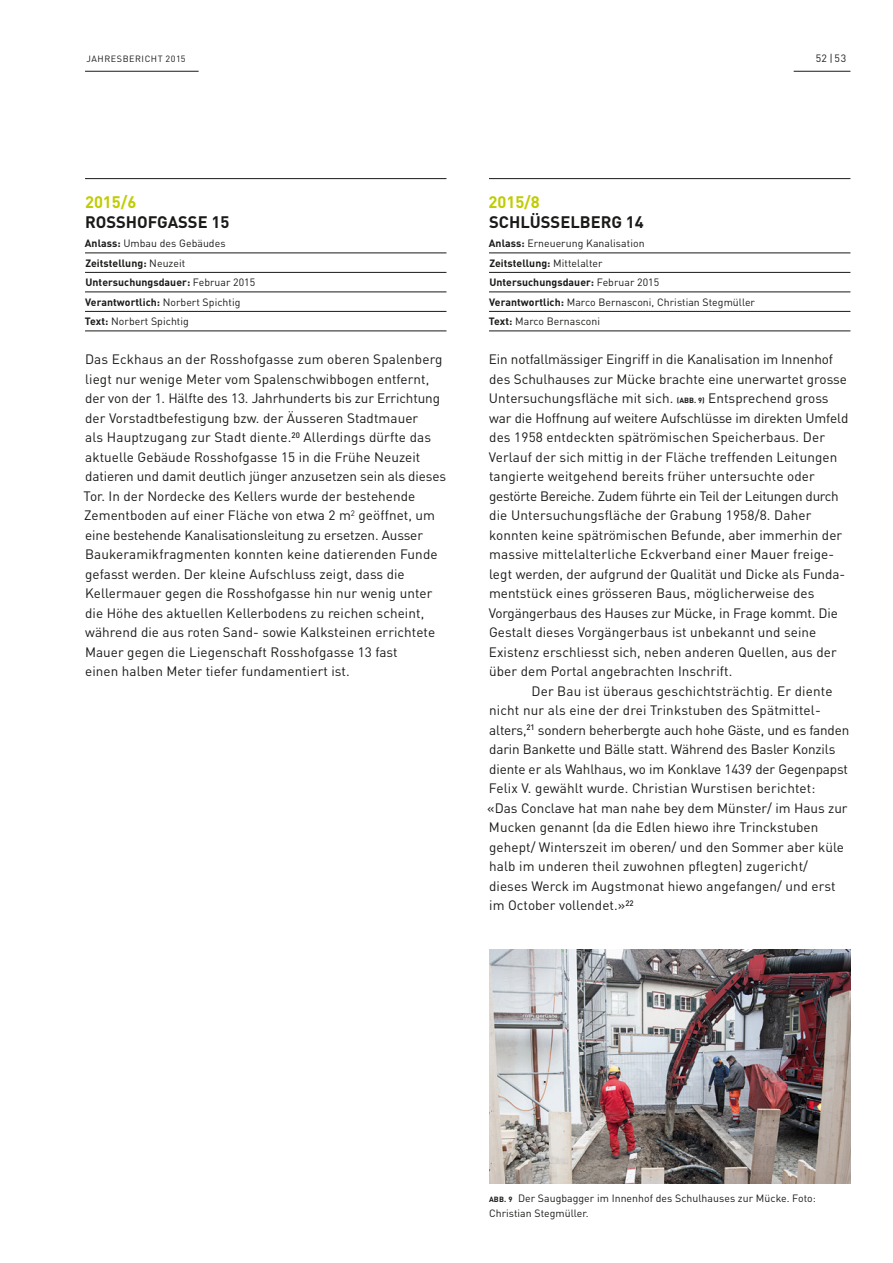
<style>
.page{position:relative;width:893px;height:1263px;background:#fff}
.page>*{position:absolute;margin:0;border:0;box-sizing:border-box;transform-origin:0 0}
.t1{font:700 16.5px "DIN";color:#1a1a18}
.t2{font:700 16.5px "DIN";color:#c0cc00}
.t3{font:13.5px/19.5px "DIN";letter-spacing:.005em;color:#1a1a18}
.t4{font:10.5px/19.5px "DIN";letter-spacing:.005em;color:#1a1a18}
.t5{font:9px "DIN";letter-spacing:.06em;color:#1a1a18}
.s1{font-weight:700}
.s2{font-weight:700;font-size:7.5px}
</style>
<div class="page">
<hr style="left:85px;top:71px;width:114px;height:1px;background:#1a1a18">
<hr style="left:794px;top:71px;width:56px;height:1px;background:#1a1a18">
<hr style="left:85px;top:178px;width:361px;height:1px;background:#1a1a18">
<hr style="left:489px;top:178px;width:361px;height:1px;background:#1a1a18">
<hr style="left:85px;top:253px;width:361px;height:1px;background:#1a1a18">
<hr style="left:85px;top:272px;width:361px;height:1px;background:#1a1a18">
<hr style="left:85px;top:292px;width:361px;height:1px;background:#1a1a18">
<hr style="left:85px;top:311px;width:361px;height:1px;background:#1a1a18">
<hr style="left:85px;top:331px;width:361px;height:1px;background:#1a1a18">
<hr style="left:489px;top:253px;width:361px;height:1px;background:#1a1a18">
<hr style="left:489px;top:272px;width:361px;height:1px;background:#1a1a18">
<hr style="left:489px;top:292px;width:361px;height:1px;background:#1a1a18">
<hr style="left:489px;top:311px;width:361px;height:1px;background:#1a1a18">
<hr style="left:489px;top:331px;width:361px;height:1px;background:#1a1a18">
<img style="left:489px;top:949px;width:361px;height:234px">
<p class="t5" style="left:86px;top:53px;width:101px">Jahresbericht 2015</p>
<p class="t4" style="left:816px;top:48px;width:32px">52 |53</p>
<p class="t2" style="left:85px;top:191px;width:53px">2015/6</p>
<p class="t1" style="left:85px;top:211px;width:146px">Rosshofgasse 15</p>
<p class="t4" style="left:85px;top:233px;width:172px"><span class="s1">Anlass:</span> U mbau des Gebäudes<br><span class="s1">Zeitstellung:</span> N euzeit<br><span class="s1">Untersuchungsdauer:</span> Februar 2015<br><span class="s1">Verantwortlich:</span> N orbert Spichtig<br><span class="s1">Text:</span> Norbert Spichtig</p>
<p class="t3" style="left:84px;top:349px;width:364px">Das Eckhaus an der Rosshofgasse zum oberen Spalenberg liegt nur wenige Meter vom Spalenschwibbogen entfernt, der von der 1. Hälfte des 13. Jahrhunderts bis zur Errichtung der Vorstadtbefestigung bzw. der Äusseren Stadtmauer<br>als Hauptzugang zur Stadt diente.<sup>20</sup> Allerdings dürfte das aktuelle Gebäude Rosshofgasse 15 in die Frühe Neuzeit datieren und damit deutlich jünger anzusetzen sein als dieses Tor. I n der Nordecke des Kellers wurde der bestehende Zementboden auf einer Fläche von etwa 2 m<sup>2</sup> geöffnet, um eine bestehende Kanalisationsleitung zu ersetzen. Ausser Baukeramikfragmenten konnten keine datierenden Funde gefasst werden. Der kleine Aufschluss zeigt, dass die Kellermauer gegen die Rosshofgasse hin nur wenig unter die Höhe des aktuellen Kellerbodens zu reichen scheint, während die aus roten Sand- sowie Kalksteinen errichtete Mauer gegen die Liegenschaft Rosshofgasse 13 fast<br>einen halben Meter tiefer fundamentiert ist.</p>
<p class="t2" style="left:488px;top:191px;width:53px">2015/8</p>
<p class="t1" style="left:489px;top:211px;width:156px">Schlüsselberg 14</p>
<p class="t4" style="left:489px;top:233px;width:268px"><span class="s1">Anlass:</span> Erneuerung Kanalisation<br><span class="s1">Zeitstellung:</span> Mittelalter<br><span class="s1">Untersuchungsdauer:</span> Februar 2015<br><span class="s1">Verantwortlich:</span> Marco Bernasconi, Christian Stegmüller <span class="s1">Text:</span> Marco Bernasconi</p>
<p class="t3" style="left:489px;top:349px;width:361px">Ein notfallmässiger Eingriff in die Kanalisation im I nnenhof des Schulhauses zur Mücke brachte eine unerwartet grosse U ntersuchungsfläche mit sich. <span class="s2">(Abb. 9)</span> Entsprechend gross war die H offnung auf weitere Aufschlüsse im direkten U mfeld des 1958 entdeckten spätrömischen Speicherbaus. Der Verlauf der sich mittig in der Fläche treffenden Leitungen tangierte weitgehend bereits früher untersuchte oder gestörte Bereiche. Zudem führte ein Teil der Leitungen durch die U ntersuchungsfläche der Grabung 1958/8. Daher konnten keine spätrömischen Befunde, aber immerhin der massive mittelalterliche Eckverband einer Mauer freige&shy;legt werden, der aufgrund der Qualität und Dicke als Funda&shy;mentstück eines grösseren Baus, möglicherweise des Vorgängerbaus des Hauses zur Mücke, in Frage kommt. Die Gestalt dieses Vorgängerbaus ist unbekannt und seine Existenz erschliesst sich, neben anderen Quellen, aus der über dem Portal angebrachten I nschrift.</p>
<p class="t3" style="left:487px;top:681px;width:364px;text-indent:44px">Der Bau ist überaus geschichtsträchtig. Er diente nicht nur als eine der drei Trinkstuben des Spätmittel&shy;alters,<sup>21</sup> sondern beherbergte auch hohe Gäste, und es fanden darin Bankette und Bälle statt. Während des Basler Konzils diente er als Wahlhaus, wo im Konklave 1439 der Gegenpapst Felix V. gewählt wurde. Christian Wurstisen berichtet:<br>«Das Conclave hat man nahe bey dem Münster/ im Haus zur Mucken genannt (da die Edlen hiewo ihre Trinckstuben gehept/ Winterszeit im oberen/ und den Sommer aber küle halb im underen theil zuwohnen pflegten) zugericht/<br>dieses Werck im Augstmonat hiewo angefangen/ und erst im October vollendet.»<sup>22</sup></p>
<p class="t4" style="left:489px;top:1191px;width:328px;line-height:15px"><span class="s2">Abb. 9</span> Der Saugbagger im I nnenhof des Schulhauses zur Mücke. Foto:<br>Christian Stegmüller.</p>
</div>
